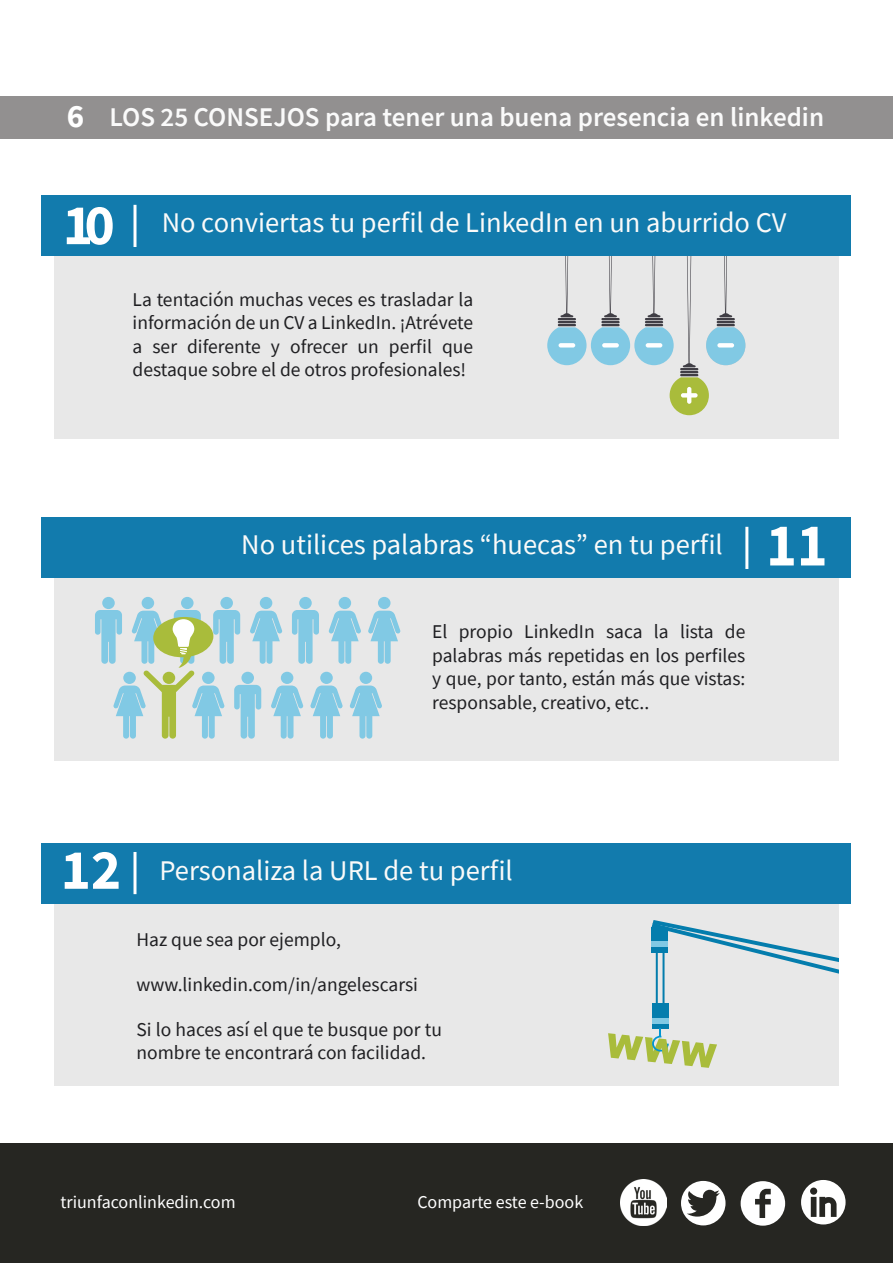
<style>
.page{position:relative;width:893px;height:1263px;background:#fff}
.page>*{position:absolute;margin:0;border:0;box-sizing:border-box;transform-origin:0 0}
.t1{font:700 60.9px "Source Sans Pro";color:#fff;scale:.96 1}
.t2{font:700 57.45px "Source Sans Pro";color:#fff}
.t3{font:700 56.85px "Source Sans Pro";color:#fff}
.t4{font:700 33px "Source Sans Pro";color:#fff}
.titulo_texto_corrido{font:28.5px "Source Sans Pro";color:#fafaf9}
.titulo_texto_corrido-2{font:600 27px "Source Sans Pro";color:#fafafa}
.titulo_texto_corrido-3{font:19.5px/23.4px "Source Sans Pro";color:#1f1f22;text-align:justify}
.t5{font:18px "Source Sans Pro";color:#fff}
</style>
<div class="page">
<div style="left:0;top:1143px;width:893px;height:119px;background:#262622"></div>
<svg style="left:801px;top:1180px;width:45px;height:44px"></svg>
<svg style="left:681px;top:1181px;width:44px;height:44px"></svg>
<svg style="left:741px;top:1181px;width:44px;height:45px"></svg>
<img style="left:621px;top:1180px;width:46px;height:46px">
<div style="left:0;top:96px;width:893px;height:43px;background:#929090"></div>
<div style="left:54px;top:203px;width:785px;height:236px;background:#e8e8e8"></div>
<div style="left:54px;top:525px;width:785px;height:236px;background:#e8e8e8"></div>
<div style="left:54px;top:850px;width:785px;height:236px;background:#e8e8e8"></div>
<div style="left:41px;top:196px;width:810px;height:60px;background:#127bad"></div>
<div style="left:41px;top:518px;width:810px;height:60px;background:#127bad"></div>
<div style="left:41px;top:843px;width:810px;height:60px;background:#127bad"></div>
<hr style="left:134px;top:205px;width:2px;height:42px;background:#fff">
<hr style="left:745px;top:527px;width:3px;height:42px;background:#fff">
<hr style="left:134px;top:852px;width:2px;height:42px;background:#fff">
<svg style="left:547px;top:256px;width:198px;height:159px"></svg>
<div style="left:681px;top:393px;width:17px;height:5px;background:#fff;border-radius:2px"></div>
<svg style="left:687px;top:387px;width:4px;height:17px"></svg>
<svg style="left:95px;top:597px;width:306px;height:142px"></svg>
<svg style="left:652px;top:920px;width:187px;height:54px"></svg>
<hr style="left:656px;top:924px;width:2px;height:82px;background:#047dad">
<hr style="left:662px;top:924px;width:2px;height:82px;background:#047dad">
<div style="left:652px;top:1003px;width:16px;height:26px;background:#047dad"></div>
<div style="left:652px;top:1018px;width:16px;height:5px;background:#81c9e4"></div>
<div style="left:652px;top:927px;width:16px;height:26px;background:#047dad"></div>
<div style="left:652px;top:941px;width:16px;height:6px;background:#81c9e4"></div>
<svg style="left:608px;top:1028px;width:109px;height:40px"></svg>
<p class="t4" style="left:67px;top:94px;width:19px">6</p>
<p class="titulo_texto_corrido-2" style="left:109px;top:99px;width:716px">LOS 25 CONSEJOS para tener una buena presencia en linkedin</p>
<h2 class="t2" style="left:63px;top:186px;width:54px">10</h2>
<p class="titulo_texto_corrido" style="left:162px;top:204px;width:626px">No conviertas tu perfil de LinkedIn en un aburrido CV</p>
<p class="titulo_texto_corrido-3" style="left:133px;top:288px;width:342px">La tentación muchas veces es trasladar la información de un CV a LinkedIn. ¡Atrévete a ser diferente y ofrecer un perfil que destaque sobre el de otros profesionales!</p>
<p class="titulo_texto_corrido" style="left:241px;top:526px;width:483px">No utilices palabras “huecas” en tu perfil</p>
<p class="titulo_texto_corrido-3" style="left:432px;top:620px;width:315px">El propio LinkedIn saca la lista de palabras más repetidas en los perfiles y que, por tanto, están más que vistas: responsable, creativo, etc..</p>
<h1 class="t1" style="left:766px;top:504px;width:66px">11</h1>
<h3 class="t3" style="left:61px;top:831px;width:62px">12</h3>
<p class="titulo_texto_corrido" style="left:159px;top:852px;width:355px">Personaliza la URL de tu perfil</p>
<p class="titulo_texto_corrido-3" style="left:136px;top:928px;width:206px">Haz que sea por ejemplo,</p>
<p class="titulo_texto_corrido-3" style="left:136px;top:973px;width:283px">www.linkedin.com/in/angelescarsi</p>
<p class="titulo_texto_corrido-3" style="left:136px;top:1017px;width:307px">Si lo haces así el que te busque por tu nombre te encontrará con facilidad.</p>
<p class="t5" style="left:60px;top:1191px;width:177px">triunfaconlinkedin.com</p>
<p class="t5" style="left:417px;top:1191px;width:167px">Comparte este e-book</p>
</div>
